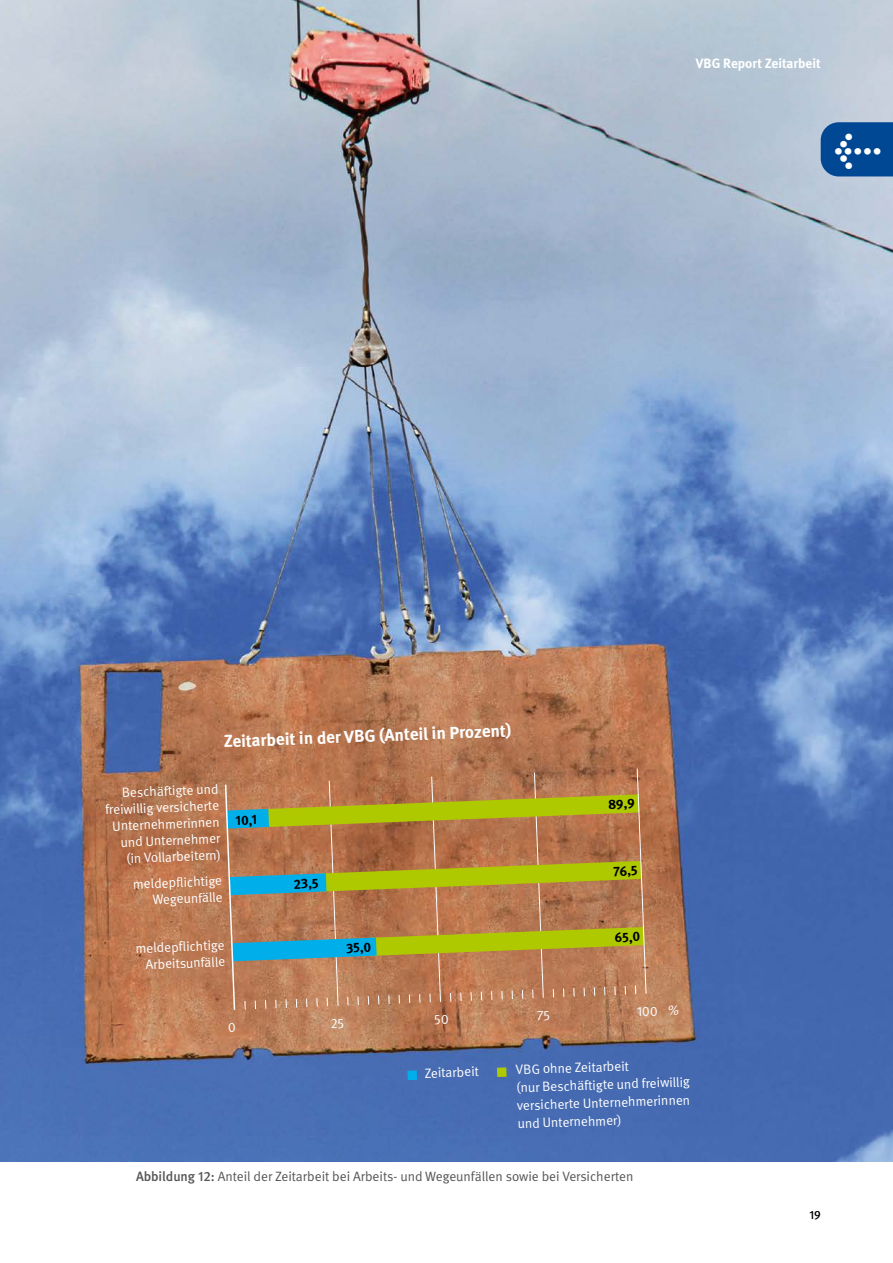
<style>
.page{position:relative;width:893px;height:1263px;background:#fff}
.page>*{position:absolute;margin:0;border:0;box-sizing:border-box;transform-origin:0 0}
.t1{font:700 39px "DGUV Meta";color:#fff}
._01_Überschriften_Zwischenüberschrift_Bla{font:700 17.25px "DGUV Meta";color:#fff}
.t2{font:13.5px/16.5px "DGUV Meta";color:#fff;text-align:right}
._02_Fließtext_Bildunterschrift_Zähler{font:13.5px "DGUV Meta";color:#565655}
.t3{font:700 13.5px "DGUV Meta";color:#000}
.t4{font:700 13.5px "DGUV Meta";color:#fff}
.t5{font:500 12px "DGUV Meta";color:#000}
.s1{font-weight:500}
</style>
<div class="page">
<img style="left:0;top:0;width:893px;height:1162px">
<div style="left:821px;top:122px;width:72px;height:54px;background:#004893"></div>
<img style="left:44px;top:624px;width:689px;height:511px">
<svg style="left:224px;top:768px;width:433px;height:264px;background:#ad874e"></svg>
<svg style="left:669px;top:1006px;width:9px;height:9px"></svg>
<p class="t4" style="left:696px;top:55px;width:126px">VBG Report Zeitarbeit</p>
<h1 class="t1" style="left:834px;top:125px;width:48px">←</h1>
<h2 class="_01_Überschriften_Zwischenüberschrift_Bla" style="left:224px;top:730px;width:289px;rotate:-2deg">Zeitarbeit in der VBG (Anteil in Prozent)</h2>
<p class="t2" style="left:104px;top:785px;width:116px;rotate:-2deg">Beschäftigte und freiwillig versicherte<br>Unternehmerinnen und Unternehmer (in Vollarbeitern)</p>
<p class="t2" style="left:133px;top:876px;width:91px;rotate:-2deg">meldepflichtige<br>Wegeunfälle</p>
<p class="t2" style="left:135px;top:940px;width:91px;rotate:-2deg">meldepflichtige<br>Arbeitsunfälle</p>
<p class="t3" style="left:235px;top:812px;width:25px;rotate:-2deg">10,1</p>
<p class="t3" style="left:293px;top:876px;width:28px;rotate:-2deg">23,5</p>
<p class="t3" style="left:346px;top:940px;width:27px;rotate:-2deg">35,0</p>
<p class="t3" style="left:608px;top:796px;width:28px;rotate:-2deg">89,9</p>
<p class="t3" style="left:613px;top:863px;width:27px;rotate:-2deg">76,5</p>
<p class="t3" style="left:614px;top:929px;width:27px;rotate:-2deg">65,0</p>
<p class="t2" style="left:424px;top:1065px;width:56px;rotate:-2deg">Zeitarbeit</p>
<p class="t2" style="left:515px;top:1061px;width:175px;line-height:18px;text-align:left;rotate:-2deg">VBG ohne Zeitarbeit<br>(nur Beschäftigte und freiwillig versicherte Unternehmerinnen und Unternehmer)</p>
<p class="_02_Fließtext_Bildunterschrift_Zähler" style="left:136px;top:1168px;width:499px"><span class="s1">Abbildung 12:</span> Anteil der Zeitarbeit bei Arbeits- und Wegeunfällen sowie bei Versicherten</p>
<p class="t5" style="left:809px;top:1208px;width:13px">19</p>
</div>
